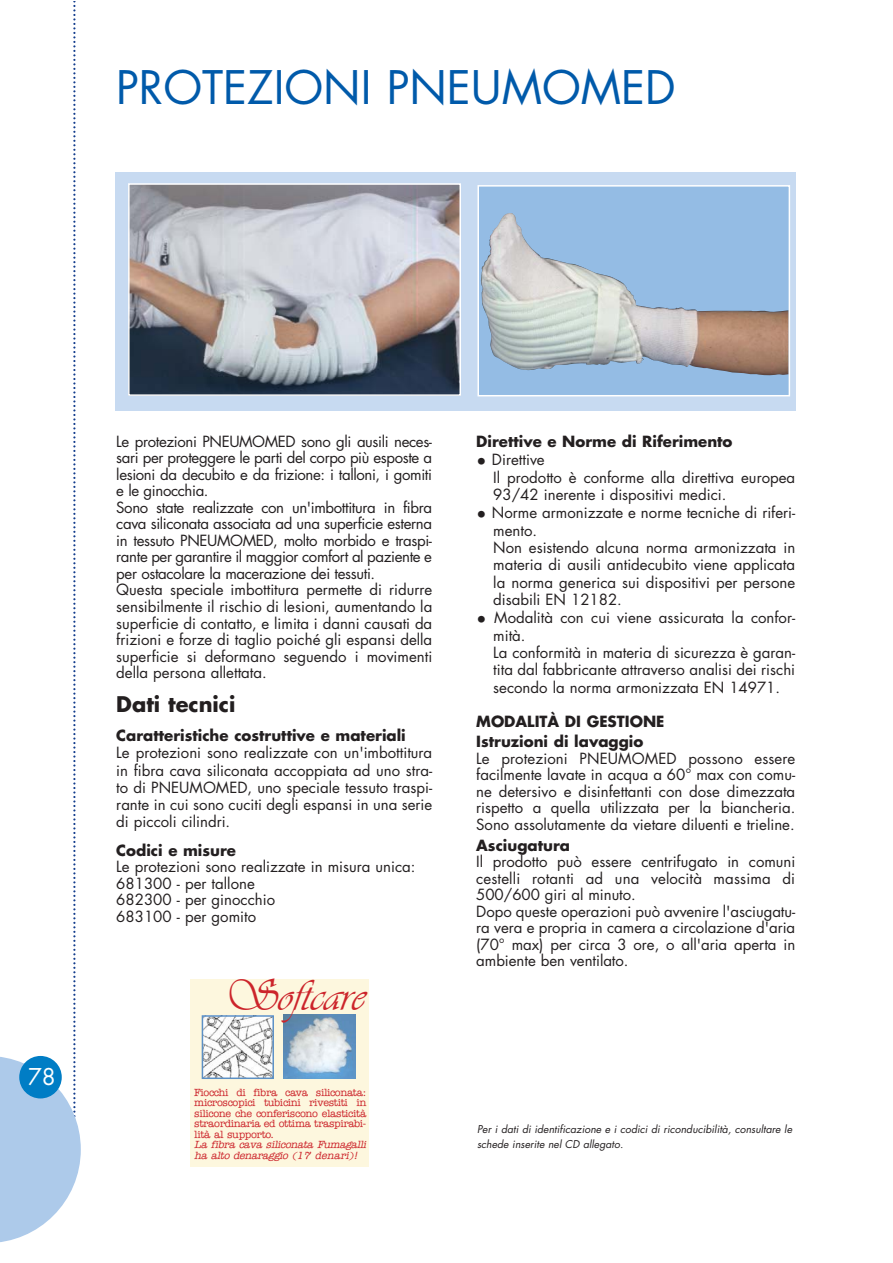
<style>
.page{position:relative;width:893px;height:1263px;background:#fff}
.page>*{position:absolute;margin:0;border:0;box-sizing:border-box;transform-origin:0 0}
.t1{font:45px "Futura";color:#005aaa}
.t2{font:45px "Vivaldii";color:#cc242b}
.t3{font:22.5px "Futura";color:#fff}
.t4{font:700 21px "Futura";color:#231f20}
.t5{font:15px/16.5px "Futura";color:#231f20}
.t6{font:15px/16.5px "Futura";letter-spacing:-.025em;color:#231f20}
.t7{font:700 15px/20.7px "Futura";color:#231f20}
.t8{font:500 10.5px/10.5px "American Typewriter";letter-spacing:-.035em;color:#cc242b;text-align:justify}
.t9{font:italic 10.5px/15px "Futura";color:#231f20}
.t10{font:italic 500 10.5px/10.5px "American Typewriter";letter-spacing:-.035em;color:#cc242b}
.s1{font-size:18px}
</style>
<div class="page">
<svg style="left:0;top:1px;width:81px;height:1241px"></svg>
<div style="left:19px;top:1056px;width:43px;height:42px;background:#007dc5;border-radius:50%"></div>
<div style="left:115px;top:173px;width:680px;height:238px;background:#c7daf1"></div>
<img style="left:131px;top:186px;width:327px;height:207px">
<div style="left:128px;top:183px;width:333px;height:213px;border:2px solid #fff"></div>
<div style="left:478px;top:186px;width:311px;height:210px;background:#94bce4"></div>
<img style="left:481px;top:213px;width:306px;height:163px">
<div style="left:477px;top:185px;width:313px;height:211px;border:2px solid #fff"></div>
<div style="left:190px;top:979px;width:179px;height:187px;background:#fdf7de"></div>
<img style="left:284px;top:1014px;width:72px;height:64px">
<img style="left:205px;top:1018px;width:66px;height:58px">
<div style="left:202px;top:1015px;width:72px;height:64px;border:2px solid #5c90c5"></div>
<h1 class="t1" style="left:116px;top:67px;width:561px">PROTEZIONI PNEUMOMED</h1>
<h2 class="t3" style="left:28px;top:1066px;width:29px">78</h2>
<p class="t6" style="left:116px;top:434px;width:317px">Le protezioni PNEUMOMED sono gli ausili neces&shy;sari per proteggere le parti del corpo più esposte a lesioni da decubito e da frizione: i talloni, i gomiti e le ginocchia.<br>Sono state realizzate con un'imbottitura in fibra cava siliconata associata ad una superficie esterna in tessuto PNEUMOMED, molto morbido e traspi&shy;rante per garantire il maggior comfort al paziente e per ostacolare la macerazione dei tessuti.<br>Questa speciale imbottitura permette di ridurre sensibilmente il rischio di lesioni, aumentando la superficie di contatto, e limita i danni causati da frizioni e forze di taglio poiché gli espansi della superficie si deformano seguendo i movimenti della persona allettata.</p>
<h3 class="t4" style="left:116px;top:694px;width:121px">Dati tecnici</h3>
<p class="t7" style="left:116px;top:726px;width:291px">Caratteristiche costruttive e materiali</p>
<p class="t5" style="left:116px;top:745px;width:318px;line-height:17.2px;text-align:justify">Le protezioni sono realizzate con un'imbottitura in fibra cava siliconata accoppiata ad uno stra&shy;to di PNEUMOMED, uno speciale tessuto traspi&shy;rante in cui sono cuciti degli espansi in una serie di piccoli cilindri.</p>
<p class="t7" style="left:116px;top:841px;width:121px">Codici e misure</p>
<p class="t5" style="left:116px;top:860px;width:301px">Le protezioni sono realizzate in misura unica:<br>681300 - per tallone<br>682300 - per ginocchio<br>683100 - per gomito</p>
<h1 class="t2" style="left:224px;top:969px;width:143px">Softcare</h1>
<p class="t8" style="left:194px;top:1088px;width:173px">Fiocchi di fibra cava siliconata: microscopici tubicini rivestiti in silicone che conferiscono elasticità straordinaria ed ottima traspirabi&shy;lità al supporto.</p>
<p class="t10" style="left:194px;top:1140px;width:175px">La fibra cava siliconata Fumagalli ha alto denaraggio (17 denari)!</p>
<p class="t7" style="left:476px;top:433px;width:258px">Direttive e Norme di Riferimento</p>
<p class="t5" style="left:493px;top:453px;width:303px;line-height:17.2px;text-indent:-17px"><span class="s1">•</span> Direttive<br>Il prodotto è conforme alla direttiva europea<br>93/42 inerente i dispositivi medici.</p>
<p class="t5" style="left:493px;top:505px;width:303px;line-height:17.4px;text-indent:-17px"><span class="s1">•</span> Norme armonizzate e norme tecniche di riferi&shy;mento.<br>Non esistendo alcuna norma armonizzata in materia di ausili antidecubito viene applicata la norma generica sui dispositivi per persone disabili EN 12182.</p>
<p class="t5" style="left:493px;top:610px;width:303px;line-height:17.4px;text-indent:-17px"><span class="s1">•</span> Modalità con cui viene assicurata la confor&shy;mità.<br>La conformità in materia di sicurezza è garan&shy;tita dal fabbricante attraverso analisi dei rischi secondo la norma armonizzata EN 14971.</p>
<p class="t7" style="left:476px;top:712px;width:190px">MODALITÀ DI GESTIONE<br>Istruzioni di lavaggio</p>
<p class="t5" style="left:476px;top:751px;width:321px;text-align:justify">Le protezioni PNEUMOMED possono essere facilmente lavate in acqua a 60° max con comu&shy;ne detersivo e disinfettanti con dose dimezzata rispetto a quella utilizzata per la biancheria.<br>Sono assolutamente da vietare diluenti e trieline.</p>
<p class="t7" style="left:476px;top:836px;width:95px">Asciugatura</p>
<p class="t5" style="left:476px;top:854px;width:321px">Il prodotto può essere centrifugato in comuni cestelli rotanti ad una velocità massima di 500/600 giri al minuto.<br>Dopo queste operazioni può avvenire l'asciugatu&shy;ra vera e propria in camera a circolazione d'aria (70° max) per circa 3 ore, o all'aria aperta in ambiente ben ventilato.</p>
<p class="t9" style="left:477px;top:1122px;width:318px">Per i dati di identificazione e i codici di riconducibilità, consultare le schede inserite nel CD allegato.</p>
</div>
